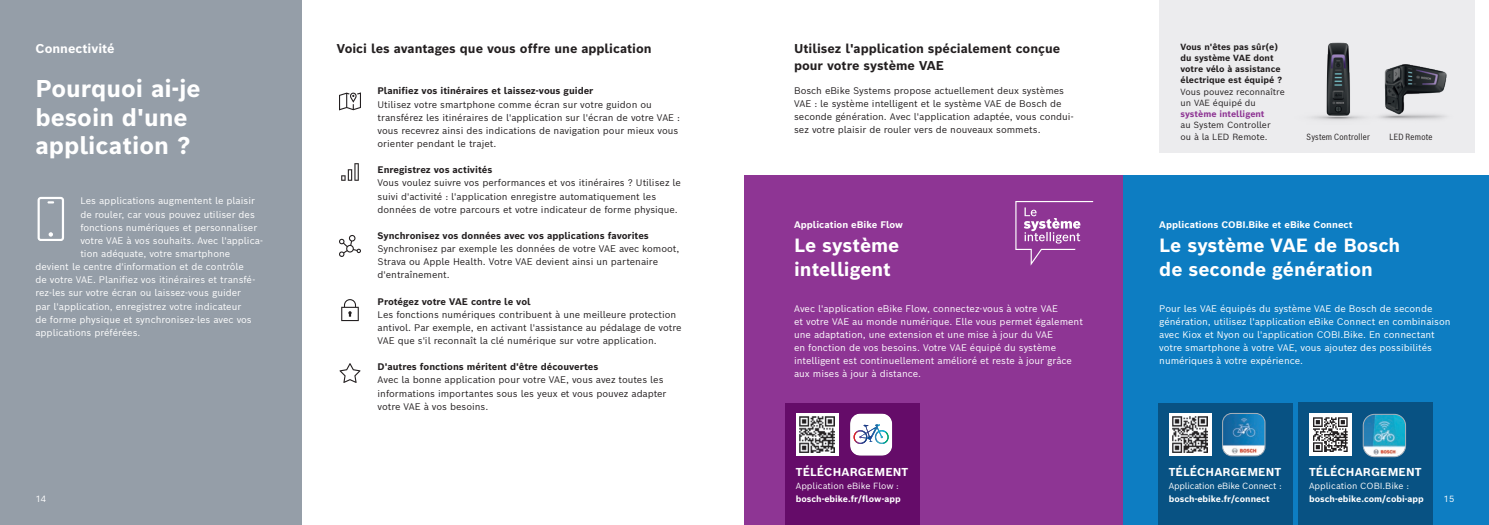
<style>
.page{position:relative;width:1489px;height:525px;background:#fff}
.page>*{position:absolute;margin:0;border:0;box-sizing:border-box;transform-origin:0 0}
.t1{font:700 23.75px/28.5px "Bosch Sans";color:#fff}
.t2{font:700 18.75px/23.8px "Bosch Sans";color:#fff}
.t3{font:700 12.5px/17.5px "Bosch Sans";color:#231f20}
.t4{font:700 12.5px "Bosch Sans";color:#fff}
.t5{font:700 11.25px "Bosch Sans";letter-spacing:.01em;color:#fff}
.t6{font:9.38px/13.1px "Bosch Sans";color:#231f20}
.t7{font:9.38px/13.1px "Bosch Sans";color:#fff}
.t8{font:700 9.38px "Bosch Sans";color:#231f20}
.t9{font:700 9.38px "Bosch Sans";color:#fff}
.t10{font:700 8.75px/11.2px "Bosch Sans";color:#231f20}
.t11{font:8.75px "Bosch Sans";letter-spacing:-.01em;color:#fff}
.t12{font:700 8.75px "Bosch Sans";color:#fff}
.t13{font:8.75px/11.2px "Bosch Sans";color:#231f20}
.t14{font:8.75px "Bosch Sans Cond";letter-spacing:.03em;color:#231f20}
.t15{font:700 8.75px "Bosch Sans";color:#8e3594}
</style>
<div class="page">
<div style="left:0;top:0;width:301px;height:524px;background:#959ea8"></div>
<div style="left:744px;top:175px;width:379px;height:349px;background:#8e3594"></div>
<div style="left:1123px;top:175px;width:365px;height:349px;background:#0d7dc2"></div>
<div style="left:1157px;top:402px;width:135px;height:59px;background:#085283"></div>
<div style="left:785px;top:402px;width:134px;height:59px;background:#650c69"></div>
<div style="left:1298px;top:402px;width:134px;height:57px;background:#085283"></div>
<div style="left:1159px;top:0;width:315px;height:152px;background:#ececee"></div>
<img style="left:1402px;top:64px;width:45px;height:56px">
<img style="left:1312px;top:42px;width:90px;height:78px">
<svg style="left:1015px;top:201px;width:78px;height:64px"></svg>
<div style="left:1157px;top:455px;width:135px;height:69px;background:#085283"></div>
<div style="left:1298px;top:455px;width:134px;height:69px;background:#085283"></div>
<div style="left:785px;top:455px;width:134px;height:69px;background:#650c69"></div>
<img style="left:1222px;top:413px;width:42px;height:42px">
<div style="left:1222px;top:413px;width:42px;height:42px;border:1px solid #aab2bb;border-radius:9px"></div>
<svg style="left:38px;top:197px;width:26px;height:44px"></svg>
<svg style="left:850px;top:413px;width:42px;height:42px"></svg>
<svg style="left:339px;top:92px;width:22px;height:18px"></svg>
<svg style="left:341px;top:163px;width:18px;height:18px"></svg>
<svg style="left:341px;top:299px;width:18px;height:22px"></svg>
<svg style="left:339px;top:235px;width:22px;height:22px"></svg>
<svg style="left:339px;top:363px;width:21px;height:20px"></svg>
<div style="left:1168px;top:413px;width:43px;height:42px;background:linear-gradient(to right,#fff,#fff)"></div>
<img style="left:1172px;top:416px;width:35px;height:36px">
<img style="left:1363px;top:414px;width:42px;height:42px">
<div style="left:1362px;top:414px;width:43px;height:42px;border:1px solid #aab2bb;border-radius:11px"></div>
<div style="left:1308px;top:413px;width:43px;height:42px;background:#fff"></div>
<svg style="left:1313px;top:417px;width:34px;height:34px"></svg>
<div style="left:795px;top:413px;width:43px;height:42px;background:#fff"></div>
<img style="left:799px;top:416px;width:35px;height:36px">
<h3 class="t4" style="left:35px;top:40px;width:81px">Connectivité</h3>
<p class="t10" style="left:1180px;top:41px;width:103px">Vous n'êtes pas sûr(e) du système VAE dont votre vélo à assistance électrique est équipé ?</p>
<p class="t13" style="left:1180px;top:85px;width:106px">Vous pouvez reconnaître un VAE équipé du</p>
<p class="t15" style="left:1180px;top:108px;width:85px">système intelligent</p>
<p class="t13" style="left:1180px;top:119px;width:92px">au System Controller ou à la LED Remote.</p>
<p class="t14" style="left:1306px;top:130px;width:65px">System Controller</p>
<p class="t14" style="left:1389px;top:130px;width:44px">LED Remote</p>
<h3 class="t3" style="left:337px;top:39px;width:316px">Voici les avantages que vous offre une application</h3>
<h3 class="t3" style="left:794px;top:39px;width:267px">Utilisez l'application spécialement conçue pour votre système VAE</h3>
<p class="t6" style="left:794px;top:83px;width:281px">Bosch eBike Systems propose actuellement deux systèmes VAE : le système intelligent et le système VAE de Bosch de seconde génération. Avec l'application adaptée, vous condui&shy;sez votre plaisir de rouler vers de nouveaux sommets.</p>
<h1 class="t1" style="left:35px;top:74px;width:167px">Pourquoi ai-je besoin d'une application ?</h1>
<p class="t7" style="left:80px;top:194px;width:176px">Les applications augmentent le plaisir</p>
<p class="t7" style="left:80px;top:207px;width:176px">de rouler, car vous pouvez utiliser des</p>
<p class="t7" style="left:80px;top:220px;width:178px">fonctions numériques et personnaliser</p>
<p class="t7" style="left:80px;top:233px;width:184px">votre VAE à vos souhaits. Avec l'applica-</p>
<p class="t7" style="left:80px;top:246px;width:151px">tion adéquate, votre smartphone</p>
<p class="t7" style="left:35px;top:259px;width:210px">devient le centre d'information et de contrôle</p>
<p class="t7" style="left:35px;top:273px;width:221px">de votre VAE. Planifiez vos itinéraires et transfé-</p>
<p class="t7" style="left:35px;top:286px;width:207px">rez-les sur votre écran ou laissez-vous guider</p>
<p class="t7" style="left:35px;top:299px;width:207px">par l'application, enregistrez votre indicateur</p>
<p class="t7" style="left:35px;top:312px;width:218px">de forme physique et synchronisez-les avec vos</p>
<p class="t7" style="left:35px;top:325px;width:107px">applications préférées.</p>
<p class="t8" style="left:377px;top:85px;width:217px">Planifiez vos itinéraires et laissez-vous guider</p>
<p class="t6" style="left:377px;top:97px;width:304px">Utilisez votre smartphone comme écran sur votre guidon ou transférez les itinéraires de l'application sur l'écran de votre VAE : vous recevrez ainsi des indications de navigation pour mieux vous orienter pendant le trajet.</p>
<p class="t8" style="left:377px;top:163px;width:116px">Enregistrez vos activités</p>
<p class="t6" style="left:377px;top:176px;width:305px">Vous voulez suivre vos performances et vos itinéraires ? Utilisez le suivi d'activité : l'application enregistre automatiquement les données de votre parcours et votre indicateur de forme physique.</p>
<p class="t8" style="left:377px;top:229px;width:273px">Synchronisez vos données avec vos applications favorites</p>
<p class="t6" style="left:377px;top:242px;width:303px">Synchronisez par exemple les données de votre VAE avec komoot,<br>Strava ou Apple Health. Votre VAE devient ainsi un partenaire d'entraînement.</p>
<p class="t8" style="left:377px;top:295px;width:154px">Protégez votre VAE contre le vol</p>
<p class="t6" style="left:377px;top:307px;width:305px">Les fonctions numériques contribuent à une meilleure protection antivol. Par exemple, en activant l'assistance au pédalage de votre<br>VAE que s'il reconnaît la clé numérique sur votre application.</p>
<p class="t8" style="left:377px;top:360px;width:222px">D'autres fonctions méritent d'être découvertes</p>
<p class="t6" style="left:377px;top:373px;width:290px">Avec la bonne application pour votre VAE, vous avez toutes les informations importantes sous les yeux et vous pouvez adapter votre VAE à vos besoins.</p>
<p class="t9" style="left:1159px;top:219px;width:195px">Applications COBI.Bike et eBike Connect</p>
<h2 class="t2" style="left:1159px;top:233px;width:242px">Le système VAE de Bosch de seconde génération</h2>
<p class="t7" style="left:1159px;top:301px;width:293px">Pour les VAE équipés du système VAE de Bosch de seconde génération, utilisez l'application eBike Connect en combinaison avec Kiox et Nyon ou l'application COBI.Bike. En connectant votre smartphone à votre VAE, vous ajoutez des possibilités numériques à votre expérience.</p>
<p class="t9" style="left:794px;top:219px;width:110px">Application eBike Flow</p>
<h2 class="t2" style="left:794px;top:233px;width:107px">Le système intelligent</h2>
<p class="t7" style="left:794px;top:301px;width:290px">Avec l'application eBike Flow, connectez-vous à votre VAE<br>et votre VAE au monde numérique. Elle vous permet également une adaptation, une extension et une mise à jour du VAE<br>en fonction de vos besoins. Votre VAE équipé du système intelligent est continuellement amélioré et reste à jour grâce aux mises à jour à distance.</p>
<p class="t5" style="left:1168px;top:463px;width:114px">TÉLÉCHARGEMENT</p>
<p class="t11" style="left:1168px;top:479px;width:115px">Application eBike Connect :</p>
<p class="t12" style="left:1168px;top:492px;width:103px">bosch-ebike.fr/connect</p>
<p class="t5" style="left:1308px;top:463px;width:114px">TÉLÉCHARGEMENT</p>
<p class="t11" style="left:1308px;top:479px;width:102px">Application COBI.Bike :</p>
<p class="t12" style="left:1308px;top:492px;width:116px">bosch-ebike.com/cobi-app</p>
<p class="t5" style="left:795px;top:463px;width:114px">TÉLÉCHARGEMENT</p>
<p class="t11" style="left:795px;top:479px;width:105px">Application eBike Flow :</p>
<p class="t11" style="left:35px;top:492px;width:12px">14</p>
<p class="t12" style="left:795px;top:492px;width:106px">bosch-ebike.fr/flow-app</p>
<p class="t11" style="left:1443px;top:492px;width:12px">15</p>
</div>
